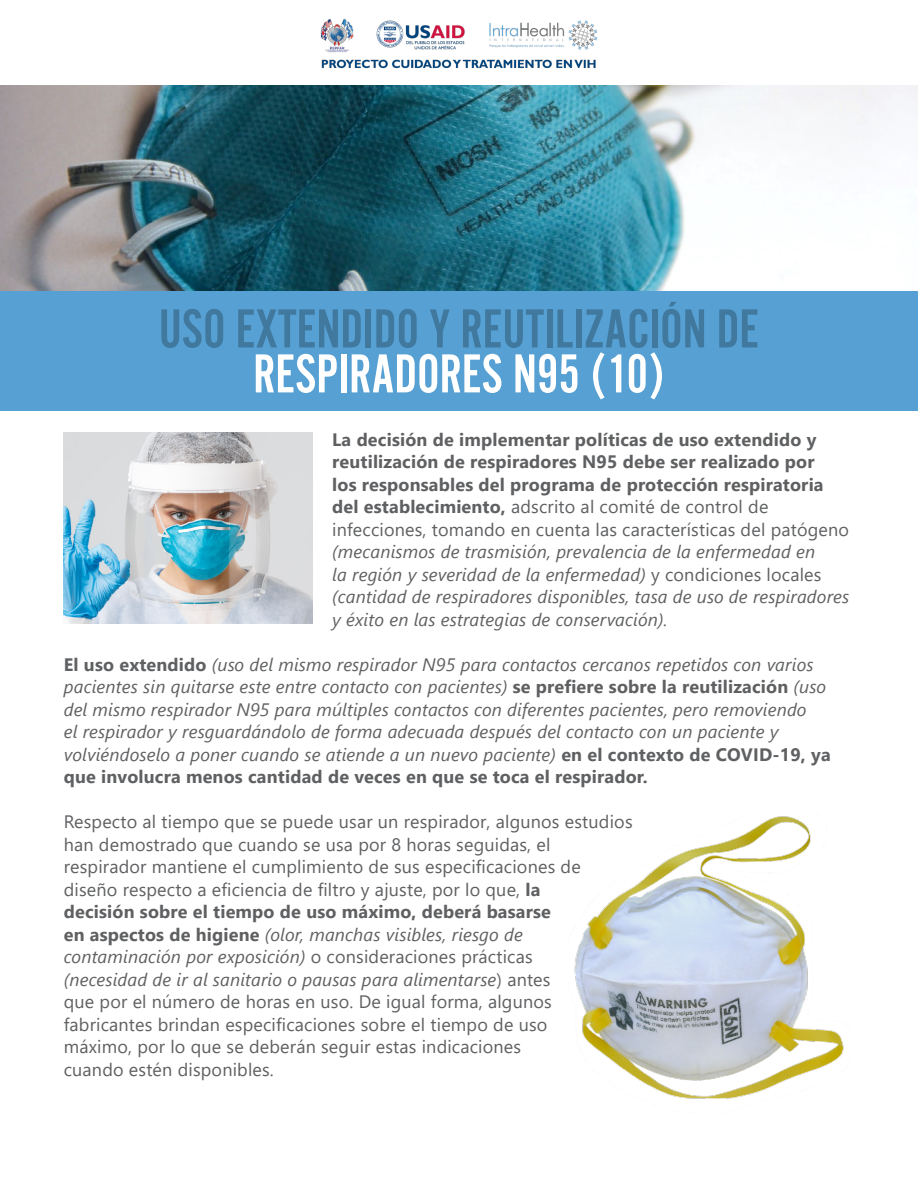
<style>
.page{position:relative;width:918px;height:1188px;background:#fff}
.page>*{position:absolute;margin:0;border:0;box-sizing:border-box;transform-origin:0 0}
.t1{font:57px "Alternate Got No 2 D";color:#40789e}
.t2{font:57px "Alternate Got No 2 D";color:#fff}
.t3{font:italic 18px/22.5px "Segoe UI";letter-spacing:.01em;color:#5f6062}
.t4{font:18px/22.5px "Segoe UI";letter-spacing:.01em;color:#5f6062}
.t5{font:700 18px/22.5px "Segoe UI";letter-spacing:.01em;color:#5f6062}
.s1{font-weight:400}
.s2{font-style:normal}
.s3{font-weight:700;font-style:normal}
.s4{font-weight:700}
.s5{font-style:italic}
</style>
<div class="page">
<div style="left:0;top:291px;width:918px;height:120px;background:#56a0d3"></div>
<img style="left:320px;top:18px;width:278px;height:51px">
<img style="left:0;top:85px;width:918px;height:206px">
<img style="left:64px;top:432px;width:249px;height:192px">
<img style="left:574px;top:816px;width:270px;height:283px">
<h1 class="t1" style="left:159px;top:299px;width:602px">USO EXTENDIDO Y REUTILIZACIÓN DE</h1>
<h1 class="t2" style="left:253px;top:344px;width:413px">RESPIRADORES N95 (10)</h1>
<p class="t5" style="left:332px;top:428px;width:518px">La decisión de implementar políticas de uso extendido y reutilización de respiradores N95 debe ser realizado por<br>los responsables del programa de protección respiratoria del establecimiento, <span class="s1">adscrito al comité de control de infecciones, tomando en cuenta las características del patógeno</span></p>
<p class="t3" style="left:332px;top:539px;width:519px">(mecanismos de trasmisión, prevalencia de la enfermedad en<br>la región y severidad de la enfermedad) <span class="s2">y condiciones locales </span>(cantidad de respiradores disponibles, tasa de uso de respiradores y éxito en las estrategias de conservación).</p>
<p class="t3" style="left:64px;top:651px;width:768px"><span class="s3">El uso extendido</span> (uso del mismo respirador N95 para contactos cercanos repetidos con varios pacientes sin quitarse este entre contacto con pacientes) <span class="s3">se prefiere sobre la reutilización</span> (uso del mismo respirador N95 para múltiples contactos con diferentes pacientes, pero removiendo<br>el respirador y resguardándolo de forma adecuada después del contacto con un paciente y volviéndoselo a poner cuando se atiende a un nuevo paciente) <span class="s3">en el contexto de COVID-19, ya que involucra menos cantidad de veces en que se toca el respirador.</span></p>
<p class="t4" style="left:64px;top:810px;width:570px">Respecto al tiempo que se puede usar un respirador, algunos estudios han demostrado que cuando se usa por 8 horas seguidas, el respirador mantiene el cumplimiento de sus especificaciones de diseño respecto a eficiencia de filtro y ajuste, por lo que, <span class="s4">la<br>decisión sobre el tiempo de uso máximo, deberá basarse<br>en aspectos de higiene</span> <span class="s5">(olor, manchas visibles, riesgo de contaminación por exposición)</span> o consideraciones prácticas<br><span class="s5">(necesidad de ir al sanitario o pausas para alimentarse</span>) antes<br>que por el número de horas en uso. De igual forma, algunos fabricantes brindan especificaciones sobre el tiempo de uso<br>máximo, por lo que se deberán seguir estas indicaciones<br>cuando estén disponibles.</p>
</div>
